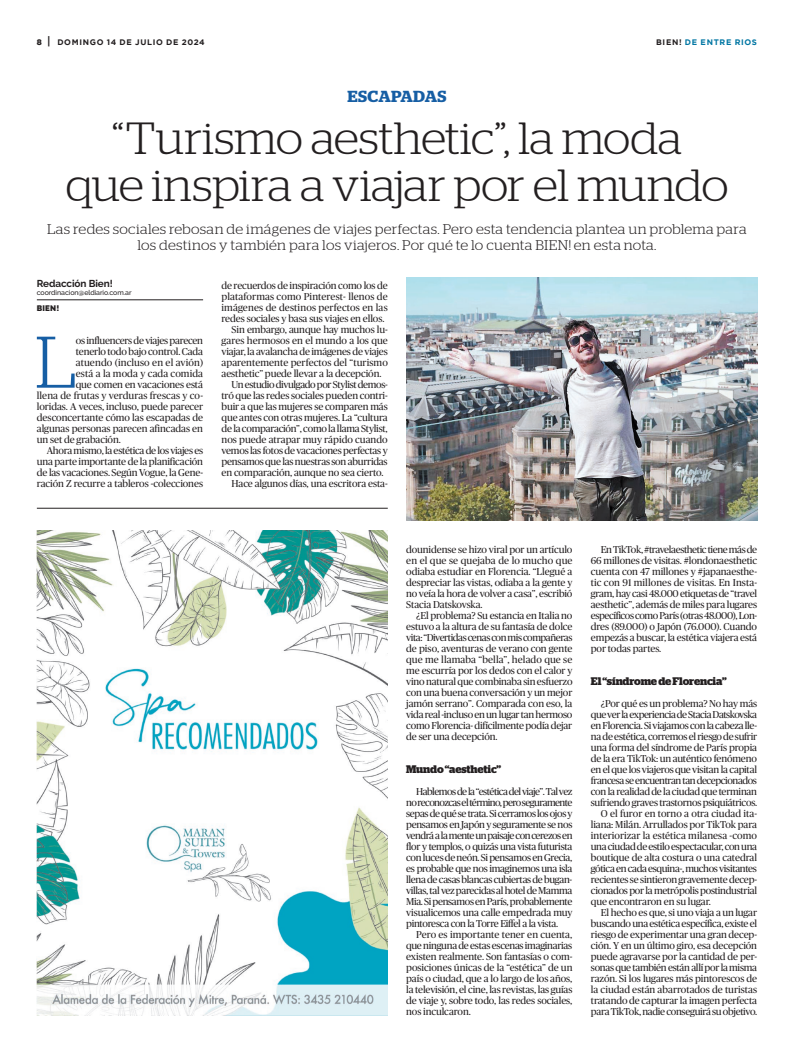
<style>
.page{position:relative;width:794px;height:1052px;background:#fff}
.page>*{position:absolute;margin:0;border:0;box-sizing:border-box;transform-origin:0 0}
.t1{font:300 72.9px "Stag";color:#165ea4}
.t2{font:300 45px/47px "Stag";letter-spacing:-.015em;color:#231f20;text-align:center;scale:1.05 1}
.t3{font:600 16px "Stag";letter-spacing:.01em;color:#165ea4;scale:1.05 1}
.t4{font:300 14px/16px "Stag";letter-spacing:.015em;color:#231f20;text-align:center;scale:1.05 1}
.t5{font:700 11px "Stag";letter-spacing:-.015em;color:#231f20}
.t6{font:10px/11px "Publico";letter-spacing:-.015em;color:#231f20;text-align:justify}
.t7{font:10px "Publico";letter-spacing:.005em;color:#231f20}
.t8{font:10px "Publico";letter-spacing:-.035em;color:#231f20}
.t9{font:10px "Publico";letter-spacing:.01em;color:#231f20}
.t10{font:10px "Publico";letter-spacing:-.045em;color:#231f20}
.t11{font:10px "Publico";letter-spacing:-.04em;color:#231f20}
.t12{font:700 10px "Raleway";letter-spacing:-.01em;color:#231f20}
.t13{font:700 8px "Gotham";letter-spacing:.085em;color:#231f20}
.t14{font:700 8px "Gotham";letter-spacing:.09em;color:#0076a3}
.t15{font:900 8px "Raleway";color:#231f20}
.t16{font:500 7px "Raleway";letter-spacing:-.01em;color:#231f20}
.s1{font-weight:900}
.s2{font-weight:900;font-size:11.2px}
.s3{color:#231f20}
</style>
<div class="page">
<img style="left:37px;top:531px;width:351px;height:484px">
<hr style="left:37px;top:508px;width:351px;height:1px;background:#231f20">
<hr style="left:37px;top:300px;width:166px;height:1px;background:#231f20">
<img style="left:406px;top:278px;width:351px;height:242px">
<p class="t13" style="left:37px;top:38px;width:169px"><span class="s1">8</span> <span class="s2">|</span> DOMINGO 14 DE JULIO DE 2024</p>
<p class="t14" style="left:656px;top:38px;width:102px"><span class="s3">BIEN!</span> DE ENTRE RIOS</p>
<h3 class="t3" style="left:347px;top:87px;width:96px">ESCAPADAS</h3>
<h2 class="t2" style="left:65px;top:114px;width:633px">“Turismo aesthetic”, la moda<br>que inspira a viajar por el mundo</h2>
<h3 class="t4" style="left:47px;top:221px;width:668px">Las redes sociales rebosan de imágenes de viajes perfectas. Pero esta tendencia plantea un problema para los destinos y también para los viajeros. Por qué te lo cuenta BIEN! en esta nota.</h3>
<p class="t12" style="left:37px;top:278px;width:78px">Redacción Bien!</p>
<p class="t15" style="left:37px;top:303px;width:24px">BIEN!</p>
<p class="t16" style="left:37px;top:289px;width:96px">coordinacion@eldiario.com.ar</p>
<h1 class="t1" style="left:35px;top:321px;width:43px">L</h1>
<p class="t6" style="left:76px;top:335px;width:129px">os influencers de viajes parecen</p>
<p class="t6" style="left:76px;top:346px;width:129px">tenerlo todo bajo control. Cada</p>
<p class="t9" style="left:76px;top:357px;width:129px">atuendo (incluso en el avión)</p>
<p class="t7" style="left:76px;top:368px;width:129px">está a la moda y cada comida</p>
<p class="t6" style="left:76px;top:379px;width:129px">que comen en vacaciones está</p>
<p class="t7" style="left:37px;top:390px;width:168px">llena de frutas y verduras frescas y co-</p>
<p class="t6" style="left:37px;top:401px;width:168px">loridas. A veces, incluso, puede parecer</p>
<p class="t6" style="left:37px;top:412px;width:168px">desconcertante cómo las escapadas de</p>
<p class="t6" style="left:37px;top:423px;width:168px">algunas personas parecen afincadas en</p>
<p class="t6" style="left:37px;top:434px;width:85px">un set de grabación.</p>
<p class="t6" style="left:47px;top:445px;width:158px">Ahora mismo, la estética de los viajes es</p>
<p class="t6" style="left:37px;top:456px;width:168px">una parte importante de la planificación</p>
<p class="t6" style="left:37px;top:467px;width:168px">de las vacaciones. Según Vogue, la Gene-</p>
<p class="t6" style="left:37px;top:478px;width:168px">ración Z recurre a tableros -colecciones</p>
<p class="t6" style="left:221px;top:280px;width:168px">de recuerdos de inspiración como los de</p>
<p class="t9" style="left:221px;top:291px;width:168px">plataformas como Pinterest- llenos de</p>
<p class="t9" style="left:221px;top:302px;width:168px">imágenes de destinos perfectos en las</p>
<p class="t6" style="left:221px;top:313px;width:164px">redes sociales y basa sus viajes en ellos.</p>
<p class="t6" style="left:231px;top:324px;width:158px">Sin embargo, aunque hay muchos lu-</p>
<p class="t7" style="left:221px;top:335px;width:168px">gares hermosos en el mundo a los que</p>
<p class="t6" style="left:221px;top:346px;width:168px">viajar, la avalancha de imágenes de viajes</p>
<p class="t7" style="left:221px;top:357px;width:168px">aparentemente perfectos del “turismo</p>
<p class="t6" style="left:221px;top:368px;width:161px">aesthetic” puede llevar a la decepción.</p>
<p class="t8" style="left:231px;top:379px;width:158px">Un estudio divulgado por Stylist demos-</p>
<p class="t6" style="left:221px;top:390px;width:168px">tró que las redes sociales pueden contri-</p>
<p class="t6" style="left:221px;top:401px;width:168px">buir a que las mujeres se comparen más</p>
<p class="t6" style="left:221px;top:412px;width:168px">que antes con otras mujeres. La “cultura</p>
<p class="t6" style="left:221px;top:423px;width:168px">de la comparación”, como la llama Stylist,</p>
<p class="t6" style="left:221px;top:434px;width:168px">nos puede atrapar muy rápido cuando</p>
<p class="t6" style="left:221px;top:445px;width:168px">vemos las fotos de vacaciones perfectas y</p>
<p class="t6" style="left:221px;top:456px;width:168px">pensamos que las nuestras son aburridas</p>
<p class="t6" style="left:221px;top:467px;width:163px">en comparación, aunque no sea cierto.</p>
<p class="t6" style="left:231px;top:478px;width:158px">Hace algunos días, una escritora esta-</p>
<p class="t6" style="left:406px;top:544px;width:168px">dounidense se hizo viral por un artículo en el que se quejaba de lo mucho que odiaba estudiar en Florencia. “Llegué a despreciar las vistas, odiaba a la gente y no veía la hora de volver a casa”, escribió Stacia Datskovska.</p>
<p class="t6" style="left:406px;top:610px;width:168px;text-indent:10px">¿El problema? Su estancia en Italia no estuvo a la altura de su fantasía de dolce vita: “Divertidas cenas con mis compañeras de piso, aventuras de verano con gente que me llamaba “bella”, helado que se me escurría por los dedos con el calor y vino natural que combinaba sin esfuerzo con una buena conversación y un mejor jamón serrano”. Comparada con eso, la vida real -incluso en un lugar tan hermoso como Florencia- difícilmente podía dejar de ser una decepción.</p>
<p class="t5" style="left:406px;top:762px;width:96px">Mundo “aesthetic”</p>
<p class="t6" style="left:406px;top:786px;width:168px;text-indent:10px">Hablemos de la “estética del viaje”. Tal vez no reconozcas el término, pero seguramente sepas de qué se trata. Si cerramos los ojos y pensamos en Japón y seguramente se nos vendrá a la mente un paisaje con cerezos en flor y templos, o quizás una vista futurista con luces de neón. Si pensamos en Grecia, es probable que nos imaginemos una isla llena de casas blancas cubiertas de bugan&shy;villas, tal vez parecidas al hotel de Mamma Mia. Si pensamos en París, probablemente visualicemos una calle empedrada muy pintoresca con la Torre Eiffel a la vista.</p>
<p class="t6" style="left:406px;top:929px;width:168px;text-indent:10px">Pero es importante tener en cuenta, que ninguna de estas escenas imaginarias existen realmente. Son fantasías o com&shy;posiciones únicas de la “estética” de un país o ciudad, que a lo largo de los años, la televisión, el cine, las revistas, las guías de viaje y, sobre todo, las redes sociales, nos inculcaron.</p>
<p class="t6" style="left:591px;top:544px;width:168px;text-indent:10px">En TikTok, #travelaesthetic tiene más de 66 millones de visitas. #londonaesthetic cuenta con 47 millones y #japanaesthe&shy;tic con 91 millones de visitas. En Insta&shy;gram, hay casi 48.000 etiquetas de “travel aesthetic”, además de miles para lugares específicos como París (otras 48.000), Lon&shy;dres (89.000) o Japón (76.000). Cuando empezás a buscar, la estética viajera está por todas partes.</p>
<p class="t5" style="left:591px;top:674px;width:137px">El “síndrome de Florencia”</p>
<p class="t6" style="left:601px;top:698px;width:158px">¿Por qué es un problema? No hay más</p>
<p class="t10" style="left:591px;top:709px;width:168px">que ver la experiencia de Stacia Datskovska</p>
<p class="t6" style="left:591px;top:720px;width:168px">en Florencia. Si viajamos con la cabeza lle-</p>
<p class="t6" style="left:591px;top:731px;width:168px">na de estética, corremos el riesgo de sufrir</p>
<p class="t6" style="left:591px;top:742px;width:168px">una forma del síndrome de París propia</p>
<p class="t6" style="left:591px;top:753px;width:168px">de la era TikTok: un auténtico fenómeno</p>
<p class="t6" style="left:591px;top:764px;width:168px">en el que los viajeros que visitan la capital</p>
<p class="t11" style="left:591px;top:775px;width:168px">francesa se encuentran tan decepcionados</p>
<p class="t6" style="left:591px;top:786px;width:168px">con la realidad de la ciudad que terminan</p>
<p class="t6" style="left:591px;top:797px;width:168px">sufriendo graves trastornos psiquiátricos.</p>
<p class="t7" style="left:601px;top:808px;width:158px">O el furor en torno a otra ciudad ita-</p>
<p class="t6" style="left:591px;top:819px;width:168px">liana: Milán. Arrullados por TikTok para</p>
<p class="t7" style="left:591px;top:830px;width:168px">interiorizar la estética milanesa -como</p>
<p class="t8" style="left:591px;top:841px;width:168px">una ciudad de estilo espectacular, con una</p>
<p class="t6" style="left:591px;top:852px;width:168px">boutique de alta costura o una catedral</p>
<p class="t8" style="left:591px;top:863px;width:168px">gótica en cada esquina-, muchos visitantes</p>
<p class="t6" style="left:591px;top:874px;width:168px">recientes se sintieron gravemente decep-</p>
<p class="t6" style="left:591px;top:885px;width:168px">cionados por la metrópolis postindustrial</p>
<p class="t6" style="left:591px;top:896px;width:122px">que encontraron en su lugar.</p>
<p class="t6" style="left:601px;top:907px;width:158px">El hecho es que, si uno viaja a un lugar</p>
<p class="t6" style="left:591px;top:918px;width:168px">buscando una estética específica, existe el</p>
<p class="t6" style="left:591px;top:929px;width:168px">riesgo de experimentar una gran decep-</p>
<p class="t6" style="left:591px;top:940px;width:168px">ción. Y en un último giro, esa decepción</p>
<p class="t6" style="left:591px;top:951px;width:168px">puede agravarse por la cantidad de per-</p>
<p class="t6" style="left:591px;top:962px;width:168px">sonas que también están allí por la misma</p>
<p class="t6" style="left:591px;top:973px;width:168px">razón. Si los lugares más pintorescos de</p>
<p class="t6" style="left:591px;top:984px;width:168px">la ciudad están abarrotados de turistas</p>
<p class="t6" style="left:591px;top:995px;width:168px">tratando de capturar la imagen perfecta</p>
<p class="t6" style="left:591px;top:1006px;width:168px">para TikTok, nadie conseguirá su objetivo.</p>
</div>
